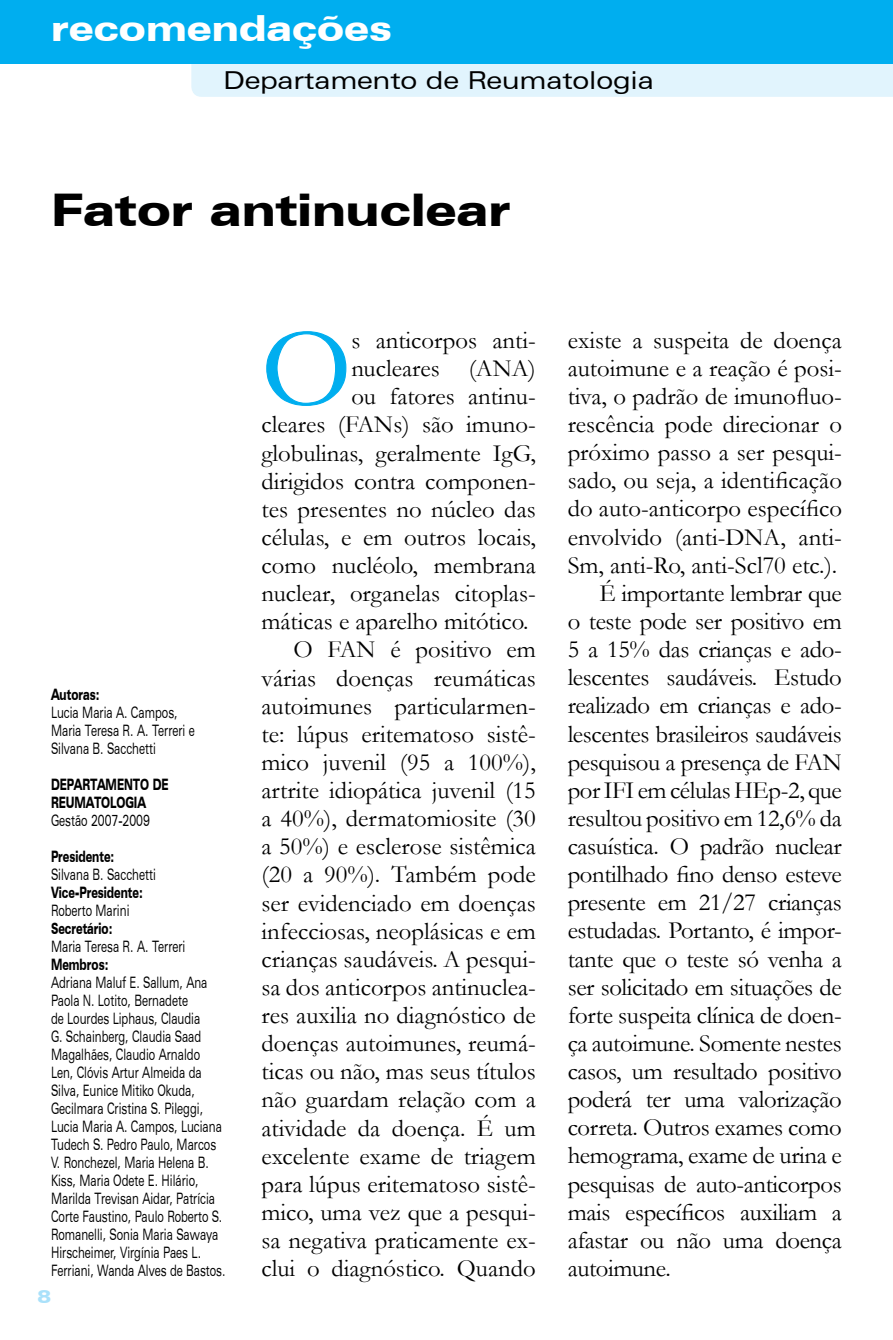
<style>
.page{position:relative;width:893px;height:1340px;background:#fff}
.page>*{position:absolute;margin:0;border:0;box-sizing:border-box;transform-origin:0 0}
.t1{font:114.98px "Garamond";color:#00aeef}
.t2{font:900 expanded 45px "Zurich BT";color:#000}
.t3{font:900 expanded 36px "Zurich BT";color:#fff}
.t4{font:24.75px/28.1px "Garamond";color:#000;text-align:right}
.t5{font:expanded 24.75px "Zurich BT";letter-spacing:-.01em;color:#000}
.t6{font:900 expanded 18px "Zurich BT";color:#aae1fa}
.t7{font:expanded 15.75px/18px "Zurich BT";color:#000;scale:.6 1}
.t8{font:900 expanded 15.75px/18px "Zurich BT";color:#000;scale:.6 1}
</style>
<div class="page">
<div style="left:191px;top:64px;width:702px;height:33px;background:#e1f4fd"></div>
<div style="left:0;top:0;width:893px;height:64px;background:#00aeef"></div>
<svg style="left:266px;top:331px;width:81px;height:75px"></svg>
<h3 class="t3" style="left:51px;top:7px;width:342px">recomendações</h3>
<p class="t5" style="left:223px;top:66px;width:432px">Departamento de Reumatologia</p>
<h2 class="t2" style="left:51px;top:183px;width:461px">Fator antinuclear</h2>
<p class="t8" style="left:51px;top:685px;width:82px">Autoras:</p>
<p class="t7" style="left:51px;top:703px;width:241px">Lucia Maria A. Campos,<br>Maria Teresa R. A. Terreri e<br>Silvana B. Sacchetti</p>
<p class="t8" style="left:51px;top:775px;width:197px">DEPARTAMENTO DE<br>REUMATOLOGIA</p>
<p class="t7" style="left:51px;top:811px;width:166px">Gestão 2007-2009</p>
<p class="t8" style="left:51px;top:847px;width:107px">Presidente:</p>
<p class="t7" style="left:51px;top:865px;width:176px">Silvana B. Sacchetti</p>
<p class="t8" style="left:51px;top:883px;width:154px">Vice-Presidente:</p>
<p class="t7" style="left:51px;top:901px;width:132px">Roberto Marini</p>
<p class="t8" style="left:51px;top:919px;width:104px">Secretário:</p>
<p class="t7" style="left:51px;top:937px;width:225px">Maria Teresa R. A. Terreri</p>
<p class="t8" style="left:51px;top:955px;width:97px">Membros:</p>
<p class="t7" style="left:51px;top:973px;width:292px">Adriana Maluf E. Sallum, Ana<br>Paola N. Lotito, Bernadete<br>de Lourdes Liphaus, Claudia<br>G. Schainberg, Claudia Saad<br>Magalhães, Claudio Arnaldo<br>Len, Clóvis Artur Almeida da<br>Silva, Eunice Mitiko Okuda,<br>Gecilmara Cristina S. Pileggi,<br>Lucia Maria A. Campos, Luciana<br>Tudech S. Pedro Paulo, Marcos<br>V. Ronchezel, Maria Helena B.<br>Kiss, Maria Odete E. Hilário,<br>Marilda Trevisan Aidar, Patrícia<br>Corte Faustino, Paulo Roberto S.<br>Romanelli, Sonia Maria Sawaya<br>Hirscheimer, Virgínia Paes L.<br>Ferriani, Wanda Alves de Bastos.</p>
<p class="t6" style="left:37px;top:1285px;width:15px">8</p>
<p class="t4" style="left:261px;top:325px;width:276px">s anticorpos anti&shy;nucleares (ANA)<br>ou fatores antinu-<br>cleares (FANs) são imuno&shy;globulinas, geralmente IgG, dirigidos contra componen&shy;tes presentes no núcleo das células, e em outros locais, como nucléolo, membrana nuclear, organelas citoplas&shy;máticas e aparelho mitótico.<br>O FAN é positivo em várias doenças reumáticas autoimunes particularmen&shy;te: lúpus eritematoso sistê&shy;mico juvenil (95 a 100%), artrite idiopática juvenil (15 a 40%), dermatomiosite (30 a 50%) e esclerose sistêmica (20 a 90%). Também pode ser evidenciado em doenças infecciosas, neoplásicas e em crianças saudáveis. A pesqui&shy;sa dos anticorpos antinuclea&shy;res auxilia no diagnóstico de doenças autoimunes, reumá&shy;ticas ou não, mas seus títulos não guardam relação com a atividade da doença. É um excelente exame de triagem para lúpus eritematoso sistê&shy;mico, uma vez que a pesqui&shy;sa negativa praticamente ex&shy;clui o diagnóstico. Quando</p>
<p class="t4" style="left:568px;top:325px;width:276px">existe a suspeita de doença</p>
<h1 class="t1" style="left:261px;top:291px;width:91px">O</h1>
<p class="t4" style="left:568px;top:353px;width:276px">autoimune e a reação é posi-</p>
<p class="t4" style="left:568px;top:381px;width:276px">tiva, o padrão de imunofluo-</p>
<p class="t4" style="left:568px;top:409px;width:276px">rescência pode direcionar o</p>
<p class="t4" style="left:568px;top:438px;width:276px">próximo passo a ser pesqui-</p>
<p class="t4" style="left:568px;top:466px;width:276px">sado, ou seja, a identificação</p>
<p class="t4" style="left:568px;top:494px;width:276px">do auto-anticorpo específico</p>
<p class="t4" style="left:568px;top:522px;width:276px">envolvido (anti-DNA, anti-</p>
<p class="t4" style="left:568px;top:550px;width:271px">Sm, anti-Ro, anti-Scl70 etc.).</p>
<p class="t4" style="left:600px;top:578px;width:244px">É importante lembrar que</p>
<p class="t4" style="left:568px;top:606px;width:276px">o teste pode ser positivo em</p>
<p class="t4" style="left:568px;top:634px;width:276px">5 a 15% das crianças e ado-</p>
<p class="t4" style="left:568px;top:662px;width:276px">lescentes saudáveis. Estudo</p>
<p class="t4" style="left:568px;top:691px;width:276px">realizado em crianças e ado-</p>
<p class="t4" style="left:568px;top:719px;width:276px">lescentes brasileiros saudáveis</p>
<p class="t4" style="left:568px;top:747px;width:276px">pesquisou a presença de FAN</p>
<p class="t4" style="left:568px;top:775px;width:276px">por IFI em células HEp-2, que</p>
<p class="t4" style="left:568px;top:803px;width:276px">resultou positivo em 12,6% da</p>
<p class="t4" style="left:568px;top:831px;width:276px">casuística. O padrão nuclear</p>
<p class="t4" style="left:568px;top:859px;width:276px">pontilhado fino denso esteve</p>
<p class="t4" style="left:568px;top:887px;width:276px">presente em 21/27 crianças</p>
<p class="t4" style="left:568px;top:916px;width:276px">estudadas. Portanto, é impor-</p>
<p class="t4" style="left:568px;top:944px;width:276px">tante que o teste só venha a</p>
<p class="t4" style="left:568px;top:972px;width:276px">ser solicitado em situações de</p>
<p class="t4" style="left:568px;top:1000px;width:276px">forte suspeita clínica de doen-</p>
<p class="t4" style="left:568px;top:1028px;width:276px">ça autoimune. Somente nestes</p>
<p class="t4" style="left:568px;top:1056px;width:276px">casos, um resultado positivo</p>
<p class="t4" style="left:568px;top:1084px;width:276px">poderá ter uma valorização</p>
<p class="t4" style="left:568px;top:1112px;width:276px">correta. Outros exames como</p>
<p class="t4" style="left:568px;top:1140px;width:276px">hemograma, exame de urina e</p>
<p class="t4" style="left:568px;top:1169px;width:276px">pesquisas de auto-anticorpos</p>
<p class="t4" style="left:568px;top:1197px;width:276px">mais específicos auxiliam a</p>
<p class="t4" style="left:568px;top:1225px;width:276px">afastar ou não uma doença</p>
<p class="t4" style="left:568px;top:1253px;width:105px">autoimune.</p>
</div>
